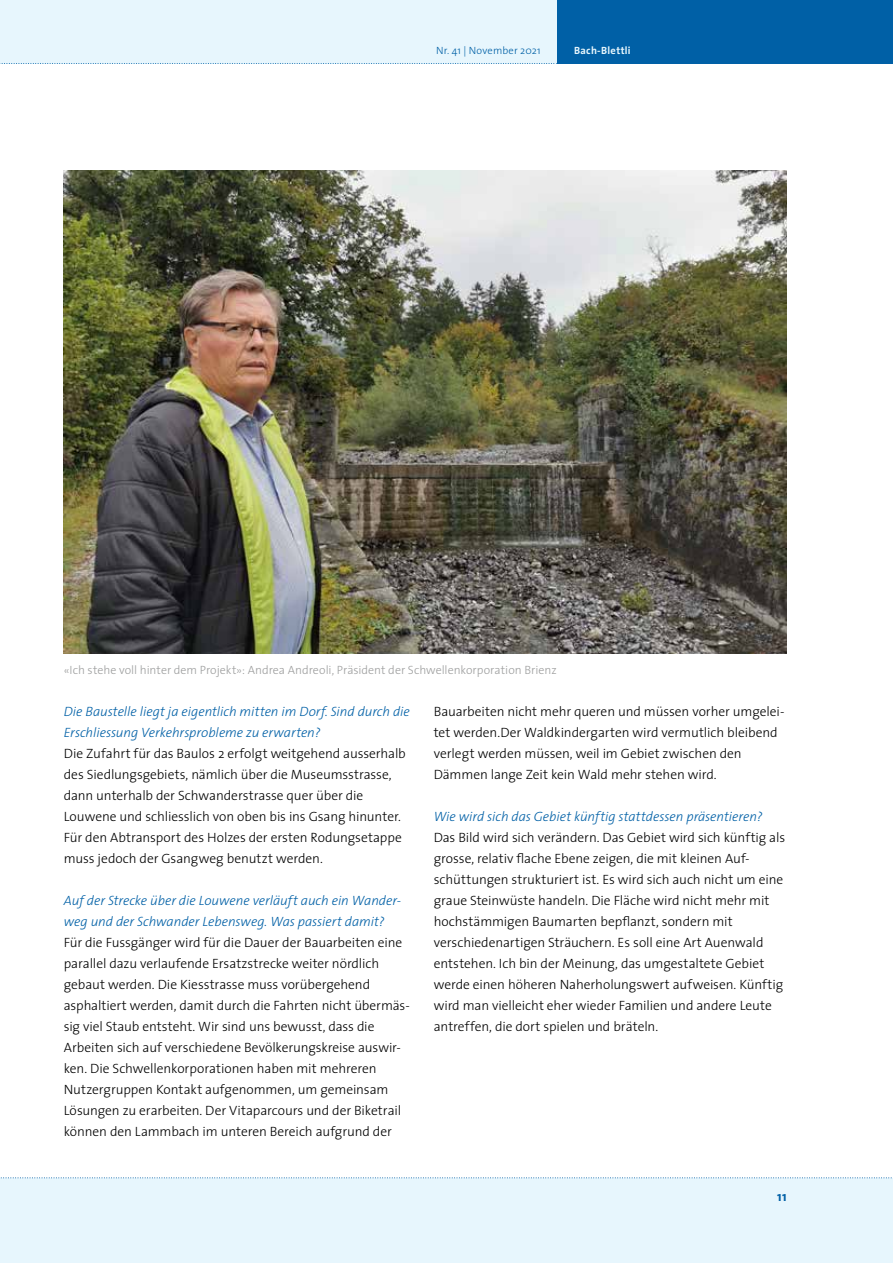
<style>
.page{position:relative;width:893px;height:1263px;background:#fff}
.page>*{position:absolute;margin:0;border:0;box-sizing:border-box;transform-origin:0 0}
.t1{font:300 13.5px/21px "The Sans";letter-spacing:-.005em;color:#000}
.t2{font:italic 300 13.5px/21px "The Sans";letter-spacing:-.005em;color:#0060a6}
.t3{font:700 13.5px "The Sans";color:#0060a6}
.t4{font:300 12px "The Sans";color:#9d9e9e}
.t5{font:300 10.5px "The Sans";letter-spacing:.01em;color:#0060a6}
.t6{font:700 10.5px "The Sans";letter-spacing:.025em;color:#e7f6fd}
</style>
<div class="page">
<div style="left:0;top:0;width:893px;height:64px;background:#e7f6fd"></div>
<div style="left:557px;top:0;width:336px;height:64px;background:#0060a6"></div>
<svg style="left:0;top:63px;width:557px;height:1px"></svg>
<div style="left:0;top:1178px;width:893px;height:85px;background:#e7f6fd"></div>
<svg style="left:0;top:1177px;width:892px;height:1px"></svg>
<img style="left:64px;top:170px;width:723px;height:483px">
<p class="t5" style="left:436px;top:42px;width:106px">Nr. 41 | November 2021</p>
<p class="t6" style="left:574px;top:41px;width:58px">Bach-Blettli</p>
<p class="t4" style="left:64px;top:660px;width:494px">«Ich stehe voll hinter dem Projekt»: Andrea Andreoli, Präsident der Schwellenkorporation Brienz</p>
<p class="t2" style="left:64px;top:701px;width:348px">Die Baustelle liegt ja eigentlich mitten im Dorf. Sind durch die<br>Erschliessung Verkehrsprobleme zu erwarten?</p>
<p class="t1" style="left:64px;top:743px;width:343px">Die Zufahrt für das Baulos 2 erfolgt weitgehend ausserhalb des Siedlungsgebiets, nämlich über die Museumsstrasse, dann unterhalb der Schwanderstrasse quer über die Louwene und schliesslich von oben bis ins Gsang hinunter.<br>Für den Abtransport des Holzes der ersten Rodungsetappe muss jedoch der Gsangweg benutzt werden.</p>
<p class="t2" style="left:64px;top:890px;width:339px">Auf der Strecke über die Louwene verläuft auch ein Wander&shy;weg und der Schwander Lebensweg. Was passiert damit?</p>
<p class="t1" style="left:64px;top:932px;width:348px">Für die Fussgänger wird für die Dauer der Bauarbeiten eine parallel dazu verlaufende Ersatzstrecke weiter nördlich gebaut werden. Die Kiesstrasse muss vorübergehend asphaltiert werden, damit durch die Fahrten nicht übermäs&shy;sig viel Staub entsteht. Wir sind uns bewusst, dass die Arbeiten sich auf verschiedene Bevölkerungskreise auswir&shy;ken. Die Schwellenkorporationen haben mit mehreren Nutzergruppen Kontakt aufgenommen, um gemeinsam Lösungen zu erarbeiten. Der Vitaparcours und der Biketrail können den Lammbach im unteren Bereich aufgrund der</p>
<p class="t1" style="left:434px;top:701px;width:352px">Bauarbeiten nicht mehr queren und müssen vorher umgelei&shy;tet werden.Der Waldkindergarten wird vermutlich bleibend verlegt werden müssen, weil im Gebiet zwischen den Dämmen lange Zeit kein Wald mehr stehen wird.</p>
<p class="t2" style="left:434px;top:806px;width:330px">Wie wird sich das Gebiet künftig stattdessen präsentieren?</p>
<p class="t1" style="left:434px;top:827px;width:353px">Das Bild wird sich verändern. Das Gebiet wird sich künftig als grosse, relativ flache Ebene zeigen, die mit kleinen Auf&shy;schüttungen strukturiert ist. Es wird sich auch nicht um eine graue Steinwüste handeln. Die Fläche wird nicht mehr mit hochstämmigen Baumarten bepflanzt, sondern mit verschiedenartigen Sträuchern. Es soll eine Art Auenwald entstehen. Ich bin der Meinung, das umgestaltete Gebiet werde einen höheren Naherholungswert aufweisen. Künftig wird man vielleicht eher wieder Familien und andere Leute antreffen, die dort spielen und bräteln.</p>
<p class="t3" style="left:777px;top:1185px;width:11px">11</p>
</div>
